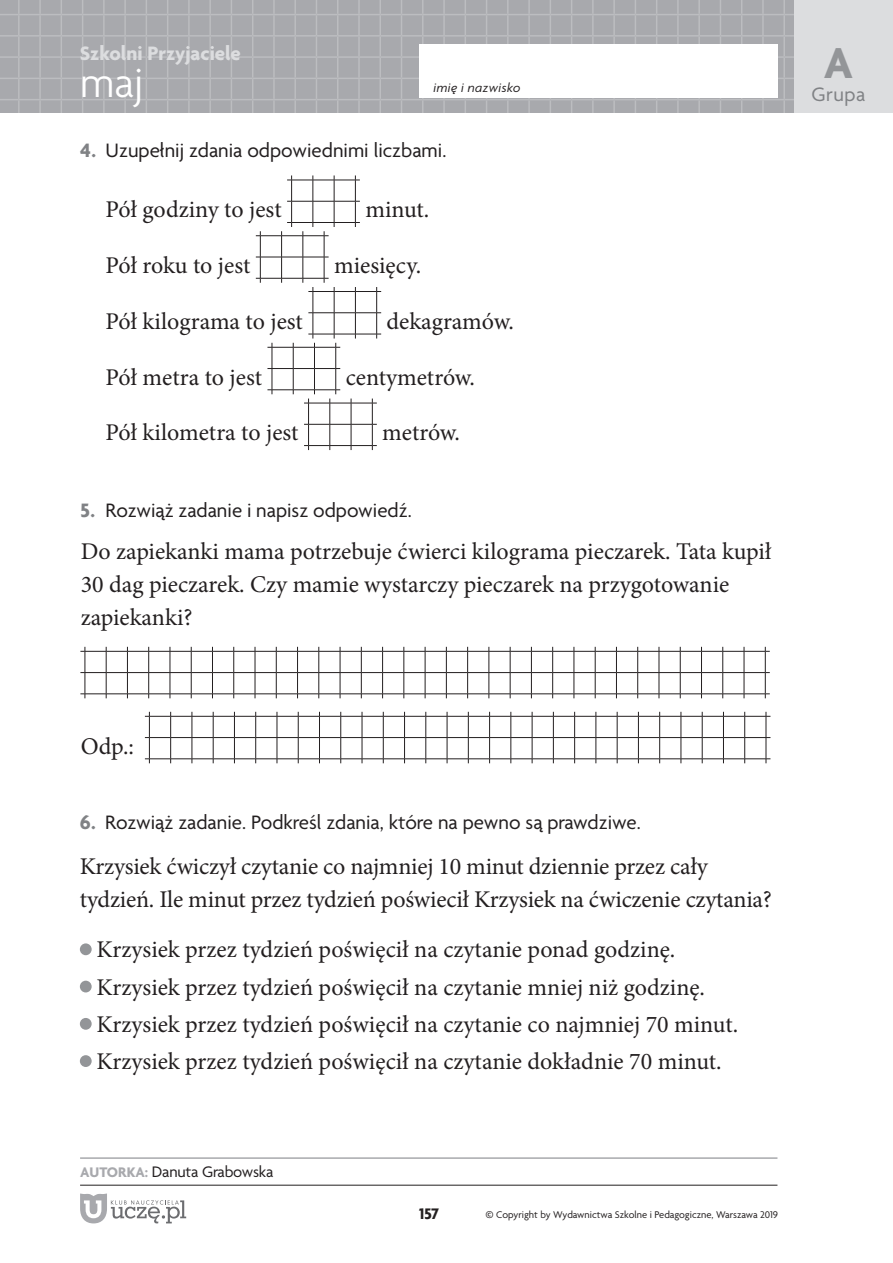
<style>
.page{position:relative;width:893px;height:1263px;background:#fff}
.page>*{position:absolute;margin:0;border:0;box-sizing:border-box;transform-origin:0 0}
.t1{font:700 46.5px "Agenda Pl";color:#939598}
.t2{font:300 45px "Agenda Pl";color:#fff}
.t3{font:24px/33px "Minion Pro";color:#231f20}
.t4{font:21px "Agenda Pl";color:#231f20}
.t5{font:700 21px "Agenda Pl";color:#dcdddf}
.t6{font:21px "Agenda Pl";letter-spacing:.025em;color:#808285}
.t7{font:16.5px "Agenda Pl";letter-spacing:-.01em;color:#231f20}
.t8{font:700 16.5px "Agenda Pl";color:#231f20}
.t9{font:italic 13.5px "Agenda Pl";letter-spacing:.025em;color:#231f20}
.t10{font:10.5px "Agenda Pl";color:#231f20}
.s1{font-weight:700;color:#808285}
.s2{font-weight:700;font-size:15px;color:#a8a9ad}
.s3{font-size:13.5px}
</style>
<div class="page">
<svg style="left:0;top:0;width:794px;height:113px;background:#abacaf"></svg>
<div style="left:794px;top:0;width:99px;height:113px;background:#dcdddf"></div>
<div style="left:419px;top:45px;width:358px;height:53px;background:#fff"></div>
<svg style="left:80px;top:1193px;width:106px;height:30px"></svg>
<hr style="left:80px;top:1185px;width:697px;height:1px;background:#231f20">
<hr style="left:80px;top:1157px;width:697px;height:2px;background:#a8a9ad">
<svg style="left:256px;top:175px;width:125px;height:275px"></svg>
<svg style="left:80px;top:647px;width:690px;height:51px"></svg>
<svg style="left:145px;top:712px;width:625px;height:51px"></svg>
<div style="left:80px;top:943px;width:12px;height:12px;background:#939598;border-radius:50%"></div>
<div style="left:80px;top:981px;width:12px;height:11px;background:#939598;border-radius:50%"></div>
<div style="left:80px;top:1018px;width:12px;height:12px;background:#939598;border-radius:50%"></div>
<div style="left:80px;top:1055px;width:12px;height:12px;background:#939598;border-radius:50%"></div>
<p class="t5" style="left:80px;top:40px;width:162px">Szkolni Przyjaciele</p>
<h2 class="t2" style="left:80px;top:56px;width:65px">maj</h2>
<p class="t4" style="left:80px;top:138px;width:368px"><span class="s1">4.</span> Uzupełnij zdania odpowiednimi liczbami.</p>
<p class="t3" style="left:106px;top:193px;width:178px">Pół godziny to jest</p>
<p class="t3" style="left:365px;top:193px;width:66px">minut.</p>
<p class="t3" style="left:106px;top:249px;width:146px">Pół roku to jest</p>
<p class="t3" style="left:334px;top:249px;width:89px">miesięcy.</p>
<p class="t3" style="left:106px;top:305px;width:199px">Pół kilograma to jest</p>
<p class="t3" style="left:387px;top:305px;width:129px">dekagramów.</p>
<p class="t3" style="left:106px;top:361px;width:158px">Pół metra to jest</p>
<p class="t3" style="left:346px;top:361px;width:131px">centymetrów.</p>
<p class="t3" style="left:106px;top:416px;width:194px">Pół kilometra to jest</p>
<p class="t3" style="left:382px;top:416px;width:79px">metrów.</p>
<p class="t9" style="left:433px;top:79px;width:89px">imię i nazwisko</p>
<p class="t4" style="left:80px;top:498px;width:333px"><span class="s1">5.</span> Rozwiąż zadanie i napisz odpowiedź.</p>
<p class="t3" style="left:81px;top:535px;width:692px">Do zapiekanki mama potrzebuje ćwierci kilograma pieczarek. Tata kupił<br>30 dag pieczarek. Czy mamie wystarczy pieczarek na przygotowanie zapiekanki?</p>
<h1 class="t1" style="left:824px;top:34px;width:31px">A</h1>
<p class="t6" style="left:811px;top:81px;width:55px">Grupa</p>
<p class="t3" style="left:81px;top:730px;width:55px">Odp.:</p>
<p class="t4" style="left:80px;top:810px;width:562px"><span class="s1">6.</span> Rozwiąż zadanie. Podkreśl zdania, które na pewno są prawdziwe.</p>
<p class="t3" style="left:80px;top:850px;width:694px">Krzysiek ćwiczył czytanie co najmniej 10 minut dziennie przez cały tydzień. Ile minut przez tydzień poświecił Krzysiek na ćwiczenie czytania?</p>
<p class="t3" style="left:97px;top:931px;width:643px;line-height:37.2px">Krzysiek przez tydzień poświęcił na czytanie ponad godzinę.<br>Krzysiek przez tydzień poświęcił na czytanie mniej niż godzinę.<br>Krzysiek przez tydzień poświęcił na czytanie co najmniej 70 minut.<br>Krzysiek przez tydzień poświęcił na czytanie dokładnie 70 minut.</p>
<p class="t7" style="left:80px;top:1162px;width:195px"><span class="s2">AUTORKA:</span> Danuta Grabowska</p>
<p class="t8" style="left:419px;top:1204px;width:22px">157</p>
<p class="t10" style="left:486px;top:1208px;width:294px"><span class="s3">©</span> Copyright by Wydawnictwa Szkolne i Pedagogiczne, Warszawa 2019</p>
</div>
